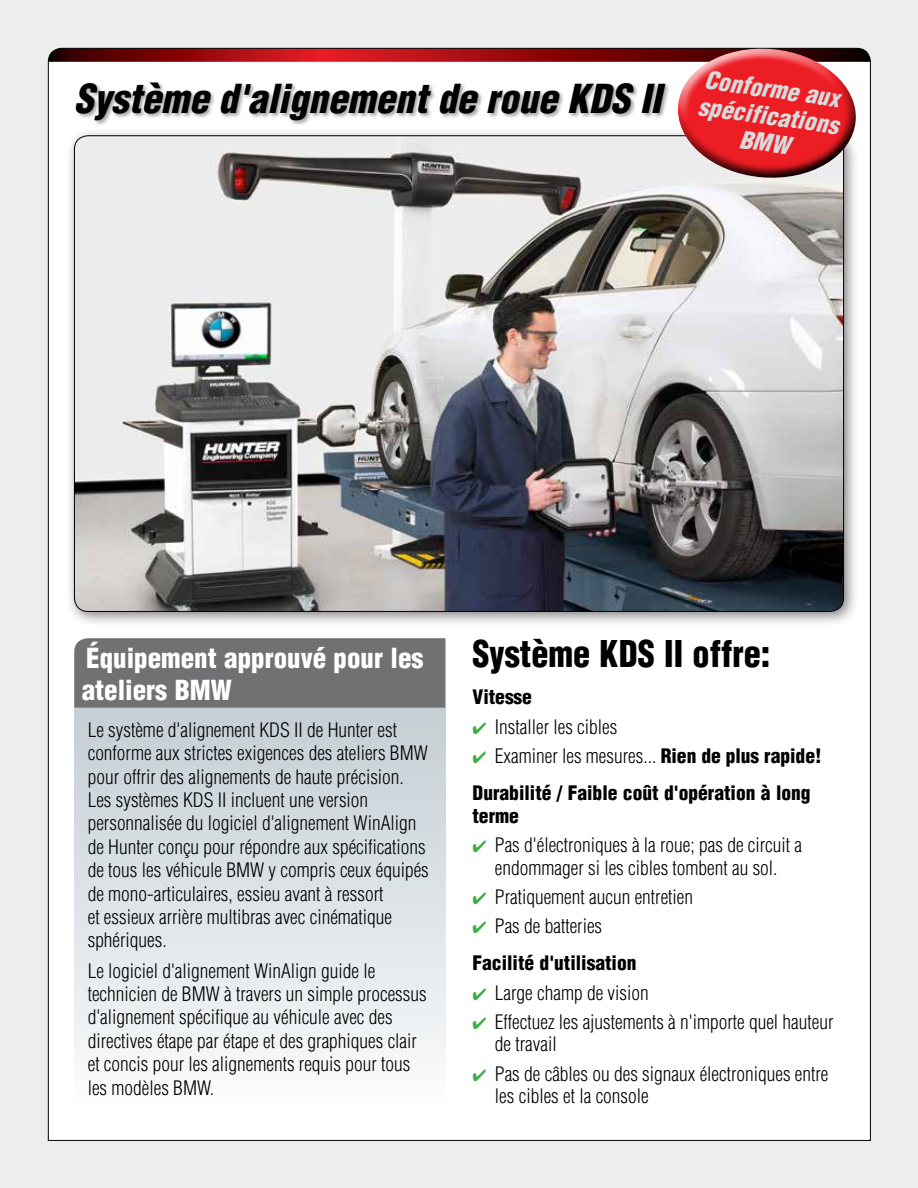
<style>
.page{position:relative;width:918px;height:1188px;background:#ededee}
.page>*{position:absolute;margin:0;border:0;box-sizing:border-box;transform-origin:0 0}
.t1{font:italic 900 condensed 39px "Helvetica";color:#000}
.t2{font:900 condensed 36px "Helvetica";color:#000;scale:.95 1}
.t3{font:900 condensed 27px/32.4px "Helvetica";color:#fff}
.t4{font:italic 900 condensed 24px/27px "Helvetica";color:#dadbdc;text-align:center}
.t5{font:300 condensed 19.5px/23.4px "Helvetica";color:#000}
.t6{font:900 condensed 19.5px/36.9px "Helvetica";color:#000}
.s1{color:#41ad49}
.s2{font-weight:300}
</style>
<div class="page">
<div style="left:48px;top:57px;width:823px;height:1084px;background:#fff"></div>
<div style="left:66px;top:128px;width:793px;height:500px;background:#000;opacity:.5"></div>
<img style="left:74px;top:188px;width:770px;height:423px">
<div style="left:74px;top:708px;width:372px;height:400px;background:linear-gradient(to bottom,#c3cdd4,#fbfcfc)"></div>
<div style="left:74px;top:638px;width:372px;height:70px;background:#707172"></div>
<svg style="left:48px;top:47px;width:822px;height:141px"></svg>
<h1 class="t1" style="left:74px;top:74px;width:589px">Système d'alignement de roue KDS II</h1>
<p class="t4" style="left:704px;top:65px;width:143px;rotate:8deg">Conforme aux spécifications<br>BMW</p>
<h3 class="t3" style="left:82px;top:641px;width:343px">Équipement approuvé pour les ateliers BMW</h3>
<p class="t5" style="left:88px;top:718px;width:343px">Le système d'alignement KDS II de Hunter est conforme aux strictes exigences des ateliers BMW pour offrir des alignements de haute précision.<br>Les systèmes KDS II incluent une version personnalisée du logiciel d'alignement WinAlign de Hunter conçu pour répondre aux spécifications de tous les véhicule BMW y compris ceux équipés de mono-articulaires, essieu avant à ressort<br>et essieux arrière multibras avec cinématique sphériques.</p>
<p class="t5" style="left:88px;top:959px;width:340px">Le logiciel d'alignement WinAlign guide le technicien de BMW à travers un simple processus d'alignement spécifique au véhicule avec des directives étape par étape et des graphiques clair et concis pour les alignements requis pour tous les modèles BMW.</p>
<h2 class="t2" style="left:472px;top:632px;width:315px">Système KDS II offre:</h2>
<p class="t6" style="left:472px;top:678px;width:61px">Vitesse</p>
<p class="t5" style="left:473px;top:715px;width:146px"><span class="s1">✔</span> Installer les cibles</p>
<p class="t6" style="left:472px;top:737px;width:351px"><span class="s1">✔</span> <span class="s2">Examiner les mesures...</span> Rien de plus rapide!<br>Durabilité / Faible coût d'opération à long</p>
<p class="t6" style="left:472px;top:797px;width:48px">terme</p>
<p class="t5" style="left:473px;top:834px;width:331px;line-height:22.5px;text-align:center"><span class="s1">✔</span> Pas d'électroniques à la roue; pas de circuit a endommager si les cibles tombent au sol.</p>
<p class="t5" style="left:473px;top:885px;width:222px"><span class="s1">✔</span> Pratiquement aucun entretien</p>
<p class="t6" style="left:472px;top:908px;width:166px"><span class="s1">✔</span> <span class="s2">Pas de batteries<br></span>Facilité d'utilisation</p>
<p class="t5" style="left:473px;top:981px;width:178px"><span class="s1">✔</span> Large champ de vision</p>
<p class="t5" style="left:495px;top:1010px;width:340px;line-height:22.5px;text-indent:-22px"><span class="s1">✔</span> Effectuez les ajustements à n'importe quel hauteur de travail</p>
<p class="t5" style="left:495px;top:1062px;width:335px;line-height:22.5px;text-indent:-22px"><span class="s1">✔</span> Pas de câbles ou des signaux électroniques entre les cibles et la console</p>
</div>
